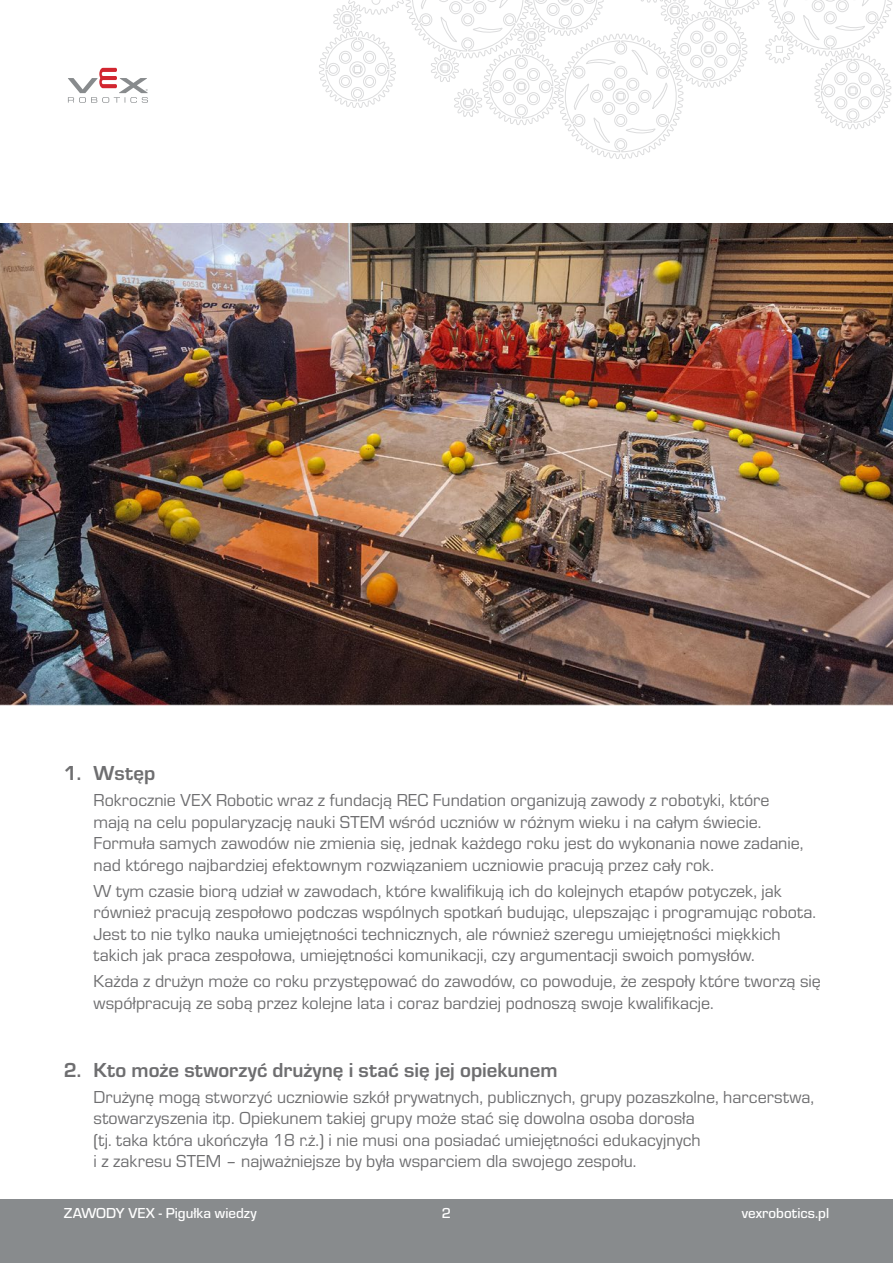
<style>
.page{position:relative;width:893px;height:1263px;background:#fff}
.page>*{position:absolute;margin:0;border:0;box-sizing:border-box;transform-origin:0 0}
.t1{font:700 21px "Eurostile";color:#6e6e70}
.t2{font:18px/21.6px "Eurostile";color:#6e6e70}
.t3{font:500 15px "Eurostile";color:#fff}
</style>
<div class="page">
<div style="left:0;top:1199px;width:893px;height:64px;background:#888b8d"></div>
<svg style="left:68px;top:68px;width:80px;height:35px"></svg>
<svg style="left:319px;top:0;width:574px;height:159px"></svg>
<img style="left:0;top:223px;width:893px;height:483px">
<p class="t1" style="left:64px;top:758px;width:93px">1. Wstęp</p>
<p class="t2" style="left:94px;top:788px;width:711px">Rokrocznie VEX Robotic wraz z fundacją REC Fundation organizują zawody z robotyki, które mają na celu popularyzację nauki STEM wśród uczniów w różnym wieku i na całym świecie.<br>Formuła samych zawodów nie zmienia się, jednak każdego roku jest do wykonania nowe zadanie, nad którego najbardziej efektownym rozwiązaniem uczniowie pracują przez cały rok.</p>
<p class="t2" style="left:94px;top:879px;width:724px">W tym czasie biorą udział w zawodach, które kwalifikują ich do kolejnych etapów potyczek, jak również pracują zespołowo podczas wspólnych spotkań budując, ulepszając i programując robota.<br>Jest to nie tylko nauka umiejętności technicznych, ale również szeregu umiejętności miękkich takich jak praca zespołowa, umiejętności komunikacji, czy argumentacji swoich pomysłów.</p>
<p class="t2" style="left:94px;top:970px;width:729px">Każda z drużyn może co roku przystępować do zawodów, co powoduje, że zespoły które tworzą się współpracują ze sobą przez kolejne lata i coraz bardziej podnoszą swoje kwalifikacje.</p>
<p class="t1" style="left:64px;top:1054px;width:495px">2. Kto może stworzyć drużynę i stać się jej opiekunem</p>
<p class="t2" style="left:94px;top:1085px;width:722px">Drużynę mogą stworzyć uczniowie szkół prywatnych, publicznych, grupy pozaszkolne, harcerstwa, stowarzyszenia itp. Opiekunem takiej grupy może stać się dowolna osoba dorosła<br>(tj. taka która ukończyła 18 r.ż.) i nie musi ona posiadać umiejętności edukacyjnych<br>i z zakresu STEM – najważniejsze by była wsparciem dla swojego zespołu.</p>
<p class="t3" style="left:64px;top:1203px;width:194px">ZAWODY VEX - Pigułka wiedzy</p>
<p class="t3" style="left:442px;top:1203px;width:11px">2</p>
<p class="t3" style="left:742px;top:1203px;width:89px">vexrobotics.pl</p>
</div>
